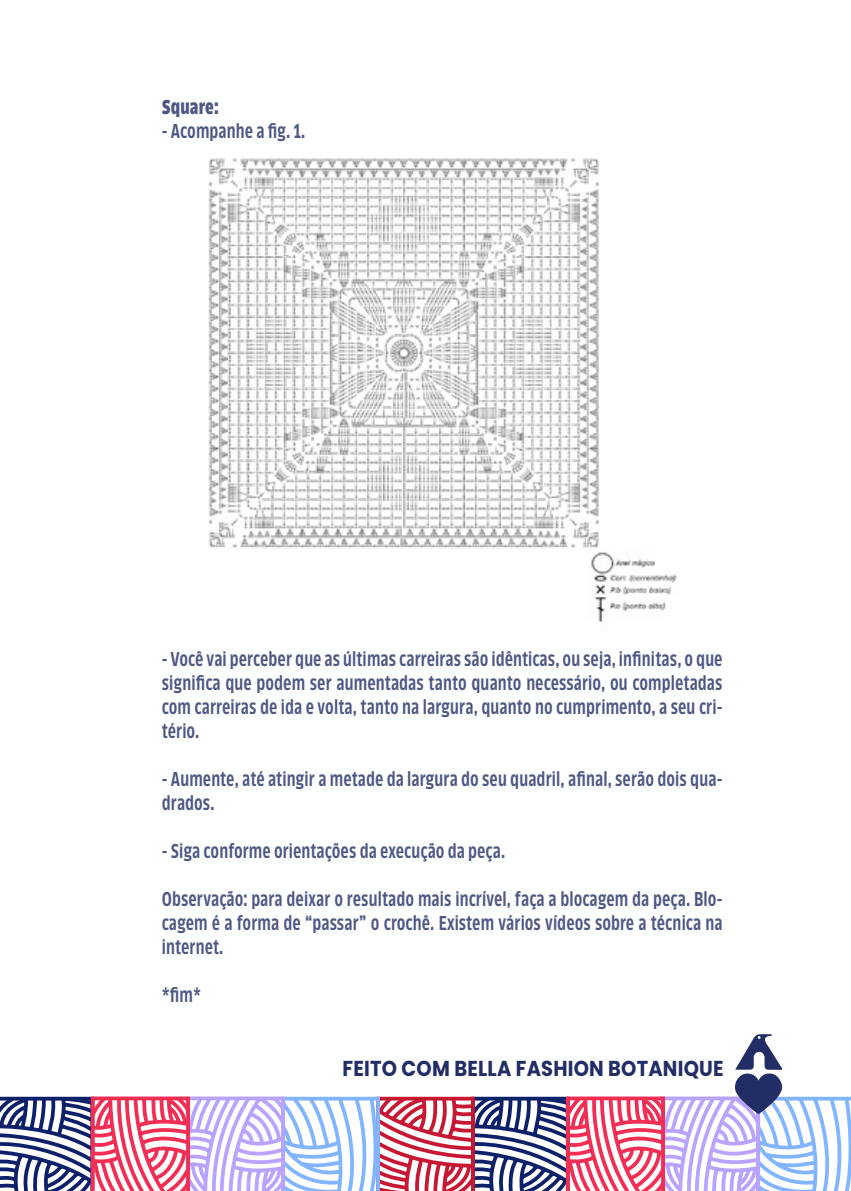
<style>
.page{position:relative;width:851px;height:1191px;background:#fff}
.page>*{position:absolute;margin:0;border:0;box-sizing:border-box;transform-origin:0 0}
.t1{font:700 21.6px "Poppins";letter-spacing:.01em;color:#222d66;scale:.9 1}
.t2{font:500 condensed 20px/24px "Ansage";letter-spacing:.005em;color:#4e5784;text-align:justify;scale:.9 1}
.t3{font:700 condensed 20px "Ansage";letter-spacing:.01em;color:#4e5784;scale:.9 1}
</style>
<div class="page">
<svg style="left:0;top:1034px;width:850px;height:157px"></svg>
<img style="left:208px;top:158px;width:469px;height:464px">
<p class="t3" style="left:162px;top:95px;width:65px">Square:</p>
<p class="t2" style="left:162px;top:119px;width:161px">- Acompanhe a fig. 1.</p>
<p class="t2" style="left:162px;top:647px;width:624px">- Você vai perceber que as últimas carreiras são idênticas, ou seja, infinitas, o que significa que podem ser aumentadas tanto quanto necessário, ou completadas com carreiras de ida e volta, tanto na largura, quanto no cumprimento, a seu cri&shy;tério.</p>
<p class="t2" style="left:162px;top:767px;width:624px">- Aumente, até atingir a metade da largura do seu quadril, afinal, serão dois qua&shy;drados.</p>
<p class="t2" style="left:162px;top:839px;width:383px">- Siga conforme orientações da execução da peça.</p>
<p class="t2" style="left:162px;top:887px;width:624px">Observação: para deixar o resultado mais incrível, faça a blocagem da peça. Blo&shy;cagem é a forma de “passar” o crochê. Existem vários vídeos sobre a técnica na internet.</p>
<p class="t2" style="left:162px;top:983px;width:45px">*fim*</p>
<p class="t1" style="left:342px;top:1056px;width:425px">FEITO COM BELLA FASHION BOTANIQUE</p>
</div>
